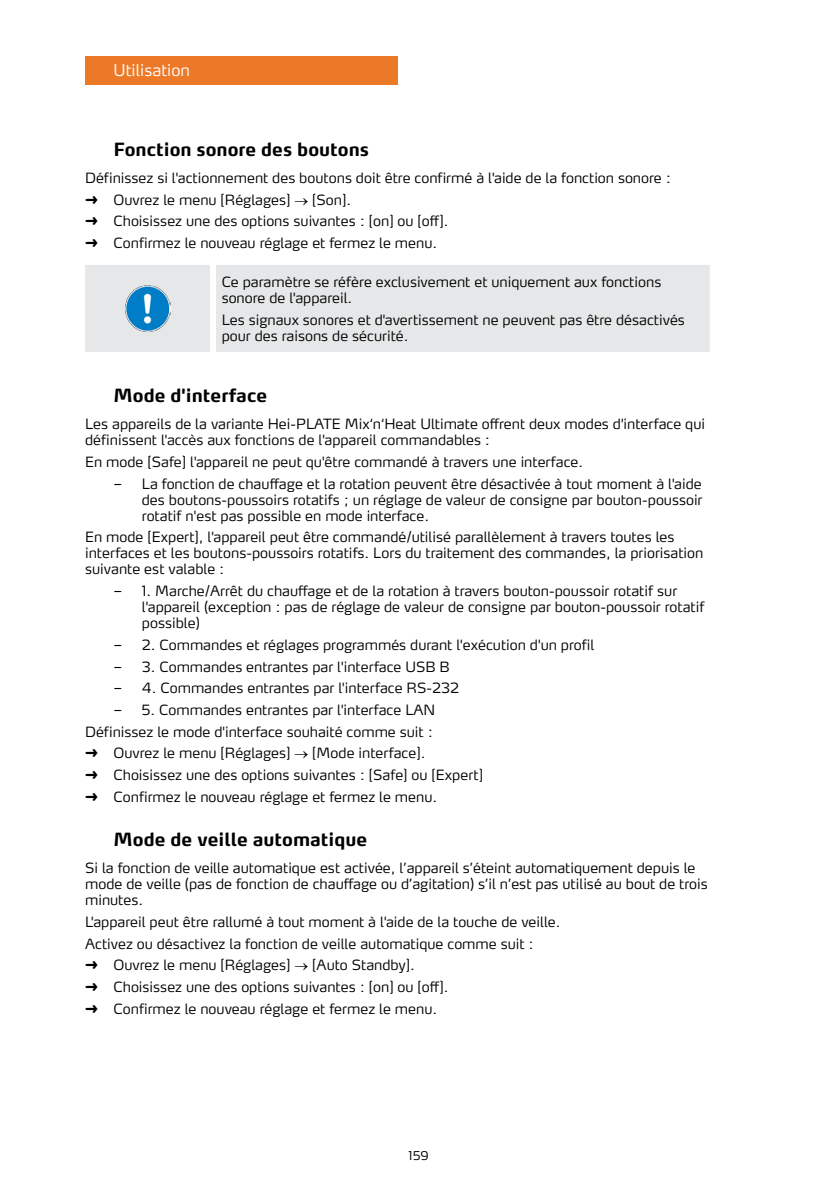
<style>
.page{position:relative;width:840px;height:1191px;background:#fff}
.page>*{position:absolute;margin:0;border:0;box-sizing:border-box;transform-origin:0 0}
.t1{font:700 18px "Max OT";color:#000}
.t2{font:300 16px "Max OT";color:#fff}
.t3{font:300 14px/21.6px "Max OT";color:#000}
.t4{font:300 12px "Max OT";color:#000}
.s1{font-family:"Arial Unicode MS";font-weight:400}
.s2{font-family:"Verdana";font-weight:400}
</style>
<div class="page">
<div style="left:85px;top:57px;width:312px;height:28px;background:#eb7928"></div>
<div style="left:85px;top:265px;width:624px;height:87px;background:#e6e7e8"></div>
<img style="left:125px;top:286px;width:45px;height:45px">
<p class="t2" style="left:113px;top:60px;width:78px">Utilisation</p>
<p class="t1" style="left:113px;top:137px;width:257px">Fonction sonore des boutons</p>
<p class="t3" style="left:85px;top:167px;width:587px">Définissez si l'actionnement des boutons doit être confirmé à l'aide de la fonction sonore : <span class="s1">➜</span> Ouvrez le menu [Réglages] → [Son].<br><span class="s1">➜</span> Choisissez une des options suivantes : [on] ou [off].<br><span class="s1">➜</span> Confirmez le nouveau réglage et fermez le menu.</p>
<p class="t3" style="left:221px;top:274px;width:441px;line-height:16px">Ce paramètre se réfère exclusivement et uniquement aux fonctions sonore de l'appareil.</p>
<p class="t3" style="left:221px;top:311px;width:464px;line-height:16px">Les signaux sonores et d'avertissement ne peuvent pas être désactivés pour des raisons de sécurité.</p>
<p class="t1" style="left:113px;top:384px;width:155px">Mode d'interface</p>
<p class="t3" style="left:85px;top:416px;width:621px;line-height:16px">Les appareils de la variante Hei-PLATE Mix‘n‘Heat Ultimate offrent deux modes d'interface qui définissent l'accès aux fonctions de l'appareil commandables :</p>
<p class="t3" style="left:85px;top:451px;width:499px">En mode [Safe] l'appareil ne peut qu'être commandé à travers une interface.</p>
<p class="t3" style="left:142px;top:475px;width:562px;line-height:16px;text-align:justify;text-indent:-28px"><span class="s2">–</span> La fonction de chauffage et la rotation peuvent être désactivée à tout moment à l'aide des boutons-poussoirs rotatifs ; un réglage de valeur de consigne par bouton-poussoir rotatif n'est pas possible en mode interface.</p>
<p class="t3" style="left:85px;top:529px;width:619px;line-height:16px">En mode [Expert], l'appareil peut être commandé/utilisé parallèlement à travers toutes les interfaces et les boutons-poussoirs rotatifs. Lors du traitement des commandes, la priorisation suivante est valable :</p>
<p class="t3" style="left:142px;top:583px;width:564px;line-height:16px;text-indent:-28px"><span class="s2">–</span> 1. Marche/Arrêt du chauffage et de la rotation à travers bouton-poussoir rotatif sur l'appareil (exception : pas de réglage de valeur de consigne par bouton-poussoir rotatif possible)</p>
<p class="t3" style="left:113px;top:633px;width:482px"><span class="s2">–</span> 2. Commandes et réglages programmés durant l'exécution d'un profil</p>
<p class="t3" style="left:113px;top:655px;width:337px"><span class="s2">–</span> 3. Commandes entrantes par l'interface USB B</p>
<p class="t3" style="left:113px;top:677px;width:347px"><span class="s2">–</span> 4. Commandes entrantes par l'interface RS-232</p>
<p class="t3" style="left:85px;top:699px;width:399px;text-indent:28px"><span class="s2">–</span> 5. Commandes entrantes par l'interface LAN Définissez le mode d'interface souhaité comme suit :<br><span class="s1">➜</span> Ouvrez le menu [Réglages] → [Mode interface].<br><span class="s1">➜</span> Choisissez une des options suivantes : [Safe] ou [Expert] <span class="s1">➜</span> Confirmez le nouveau réglage et fermez le menu.</p>
<p class="t1" style="left:113px;top:827px;width:255px">Mode de veille automatique</p>
<p class="t3" style="left:85px;top:860px;width:623px;line-height:16px">Si la fonction de veille automatique est activée, l’appareil s’éteint automatiquement depuis le mode de veille (pas de fonction de chauffage ou d’agitation) s’il n’est pas utilisé au bout de trois minutes.</p>
<p class="t3" style="left:85px;top:911px;width:477px">L'appareil peut être rallumé à tout moment à l'aide de la touche de veille.<br>Activez ou désactivez la fonction de veille automatique comme suit :<br><span class="s1">➜</span> Ouvrez le menu [Réglages] → [Auto Standby].<br><span class="s1">➜</span> Choisissez une des options suivantes : [on] ou [off].<br><span class="s1">➜</span> Confirmez le nouveau réglage et fermez le menu.</p>
<p class="t4" style="left:408px;top:1148px;width:22px">159</p>
</div>
